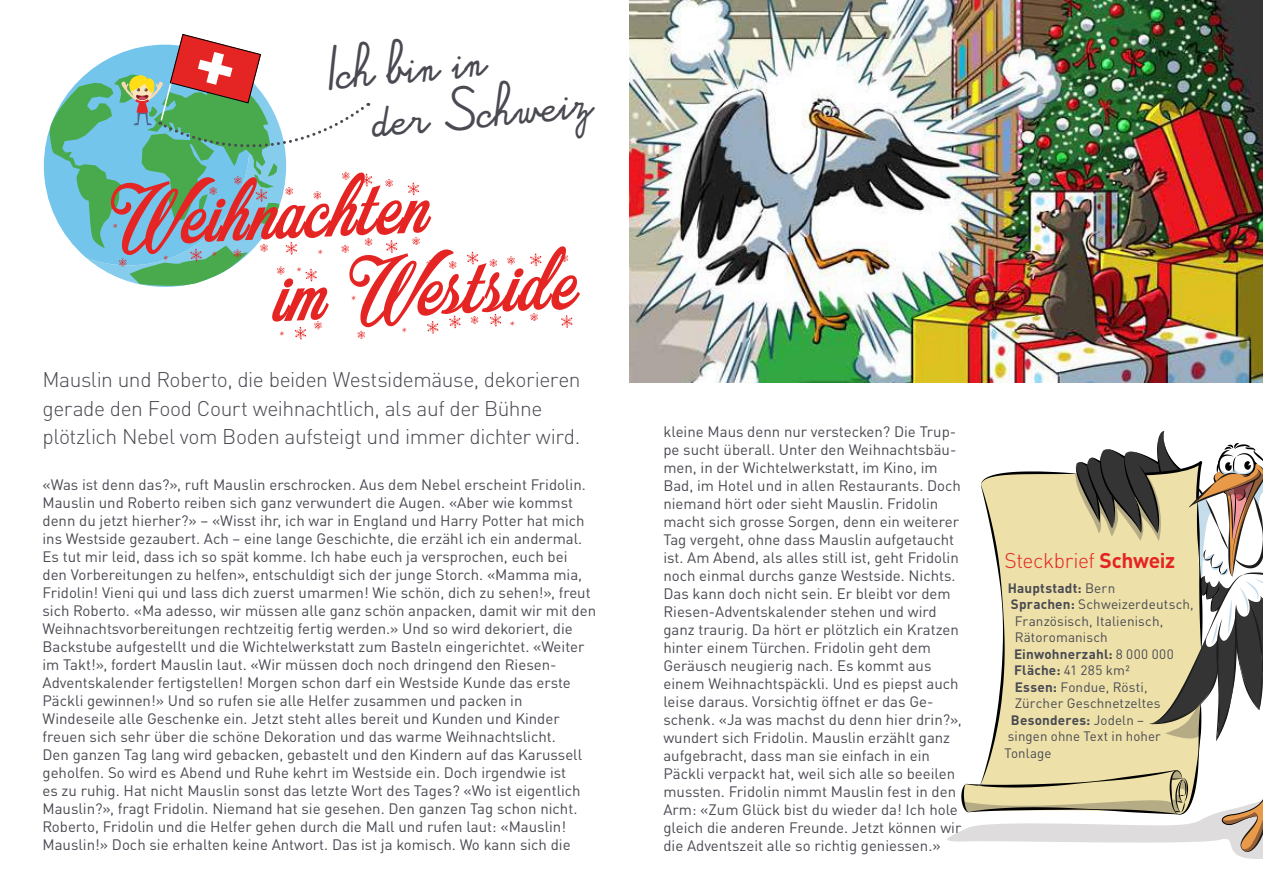
<style>
.page{position:relative;width:1263px;height:893px;background:#fff}
.page>*{position:absolute;margin:0;border:0;box-sizing:border-box;transform-origin:0 0}
.t1{font:90px/84px "Merry Christmas Flake";color:#e42523}
.t2{font:30px/51px "Alamain";color:#494a52}
.t3{font:300 21px/28.5px "DIN Pro";letter-spacing:-.02em;color:#494a52}
.t4{font:300 21px "DIN Pro";letter-spacing:-.02em;color:#e42523}
.t5{font:15px/18px "DIN Pro";color:#494a52}
.t6{font:13.5px "DIN Pro";letter-spacing:.01em;color:#494a52}
.t7{font:700 13.5px "DIN Pro";letter-spacing:.015em;color:#494a52}
.s1{font-weight:700}
.s2{font-weight:400}
</style>
<div class="page">
<svg style="left:947px;top:431px;width:316px;height:428px"></svg>
<img style="left:629px;top:0;width:634px;height:383px">
<svg style="left:44px;top:34px;width:326px;height:253px"></svg>
<h2 class="t2" style="left:366px;top:50px;width:222px;text-indent:-42px;rotate:-5deg">Ich bin in<br>der Schweiz</h2>
<h1 class="t1" style="left:269px;top:170px;width:304px;text-indent:-161px;rotate:-3deg">Weihnachten<br>im Westside</h1>
<h3 class="t3" style="left:43px;top:363px;width:539px">Mauslin und Roberto, die beiden Westsidemäuse, dekorieren gerade den Food Court weihnachtlich, als auf der Bühne plötzlich Nebel vom Boden aufsteigt und immer dichter wird.</h3>
<p class="t5" style="left:43px;top:474px;width:555px">«Was ist denn das?», ruft Mauslin erschrocken. Aus dem Nebel erscheint Fridolin.<br>Mauslin und Roberto reiben sich ganz verwundert die Augen. «Aber wie kommst denn du jetzt hierher?» – «Wisst ihr, ich war in England und Harry Potter hat mich ins Westside gezaubert. Ach – eine lange Geschichte, die erzähl ich ein andermal.<br>Es tut mir leid, dass ich so spät komme. Ich habe euch ja versprochen, euch bei<br>den Vorbereitungen zu helfen», entschuldigt sich der junge Storch. «Mamma mia, Fridolin! Vieni qui und lass dich zuerst umarmen! Wie schön, dich zu sehen!», freut sich Roberto. «Ma adesso, wir müssen alle ganz schön anpacken, damit wir mit den Weihnachtsvorbereitungen rechtzeitig fertig werden.» Und so wird dekoriert, die Backstube aufgestellt und die Wichtelwerkstatt zum Basteln eingerichtet. «Weiter im Takt!», fordert Mauslin laut. «Wir müssen doch noch dringend den Riesen-Adventskalender fertigstellen! Morgen schon darf ein Westside Kunde das erste Päckli gewinnen!» Und so rufen sie alle Helfer zusammen und packen in Windeseile alle Geschenke ein. Jetzt steht alles bereit und Kunden und Kinder freuen sich sehr über die schöne Dekoration und das warme Weihnachtslicht.<br>Den ganzen Tag lang wird gebacken, gebastelt und den Kindern auf das Karussell geholfen. So wird es Abend und Ruhe kehrt im Westside ein. Doch irgendwie ist<br>es zu ruhig. Hat nicht Mauslin sonst das letzte Wort des Tages? «Wo ist eigentlich Mauslin?», fragt Fridolin. Niemand hat sie gesehen. Den ganzen Tag schon nicht.<br>Roberto, Fridolin und die Helfer gehen durch die Mall und rufen laut: «Mauslin!<br>Mauslin!» Doch sie erhalten keine Antwort. Das ist ja komisch. Wo kann sich die</p>
<p class="t5" style="left:663px;top:421px;width:300px">kleine Maus denn nur verstecken? Die Trup&shy;pe sucht überall. Unter den Weihnachtsbäu&shy;men, in der Wichtelwerkstatt, im Kino, im Bad, im Hotel und in allen Restaurants. Doch niemand hört oder sieht Mauslin. Fridolin macht sich grosse Sorgen, denn ein weiterer Tag vergeht, ohne dass Mauslin aufgetaucht ist. Am Abend, als alles still ist, geht Fridolin noch einmal durchs ganze Westside. Nichts.<br>Das kann doch nicht sein. Er bleibt vor dem Riesen-Adventskalender stehen und wird ganz traurig. Da hört er plötzlich ein Kratzen hinter einem Türchen. Fridolin geht dem Geräusch neugierig nach. Es kommt aus einem Weihnachtspäckli. Und es piepst auch leise daraus. Vorsichtig öffnet er das Ge&shy;schenk. «Ja was machst du denn hier drin?», wundert sich Fridolin. Mauslin erzählt ganz aufgebracht, dass man sie einfach in ein Päckli verpackt hat, weil sich alle so beeilen mussten. Fridolin nimmt Mauslin fest in den Arm: «Zum Glück bist du wieder da! Ich hole gleich die anderen Freunde. Jetzt können wir die Adventszeit alle so richtig geniessen.»</p>
<h3 class="t4" style="left:1005px;top:544px;width:172px">Steckbrief <span class="s1">Schweiz</span></h3>
<p class="t7" style="left:1008px;top:577px;width:109px">Hauptstadt: <span class="s2">Bern</span></p>
<p class="t6" style="left:1011px;top:594px;width:184px"><span class="s1">Sprachen:</span> Schweizerdeutsch,</p>
<p class="t6" style="left:1015px;top:610px;width:150px">Französisch, Italienisch,</p>
<p class="t6" style="left:1015px;top:627px;width:95px">Rätoromanisch</p>
<p class="t7" style="left:1014px;top:643px;width:161px">Einwohnerzahl: <span class="s2">8 000 000</span></p>
<p class="t6" style="left:1014px;top:660px;width:117px"><span class="s1">Fläche:</span> 41 285 km²</p>
<p class="t6" style="left:1015px;top:676px;width:134px"><span class="s1">Essen:</span> Fondue, Rösti,</p>
<p class="t6" style="left:1015px;top:693px;width:147px">Zürcher Geschnetzeltes</p>
<p class="t7" style="left:1011px;top:709px;width:135px">Besonderes: <span class="s2">Jodeln –</span></p>
<p class="t6" style="left:1008px;top:726px;width:154px">singen ohne Text in hoher</p>
<p class="t6" style="left:1005px;top:742px;width:48px">Tonlage</p>
</div>
